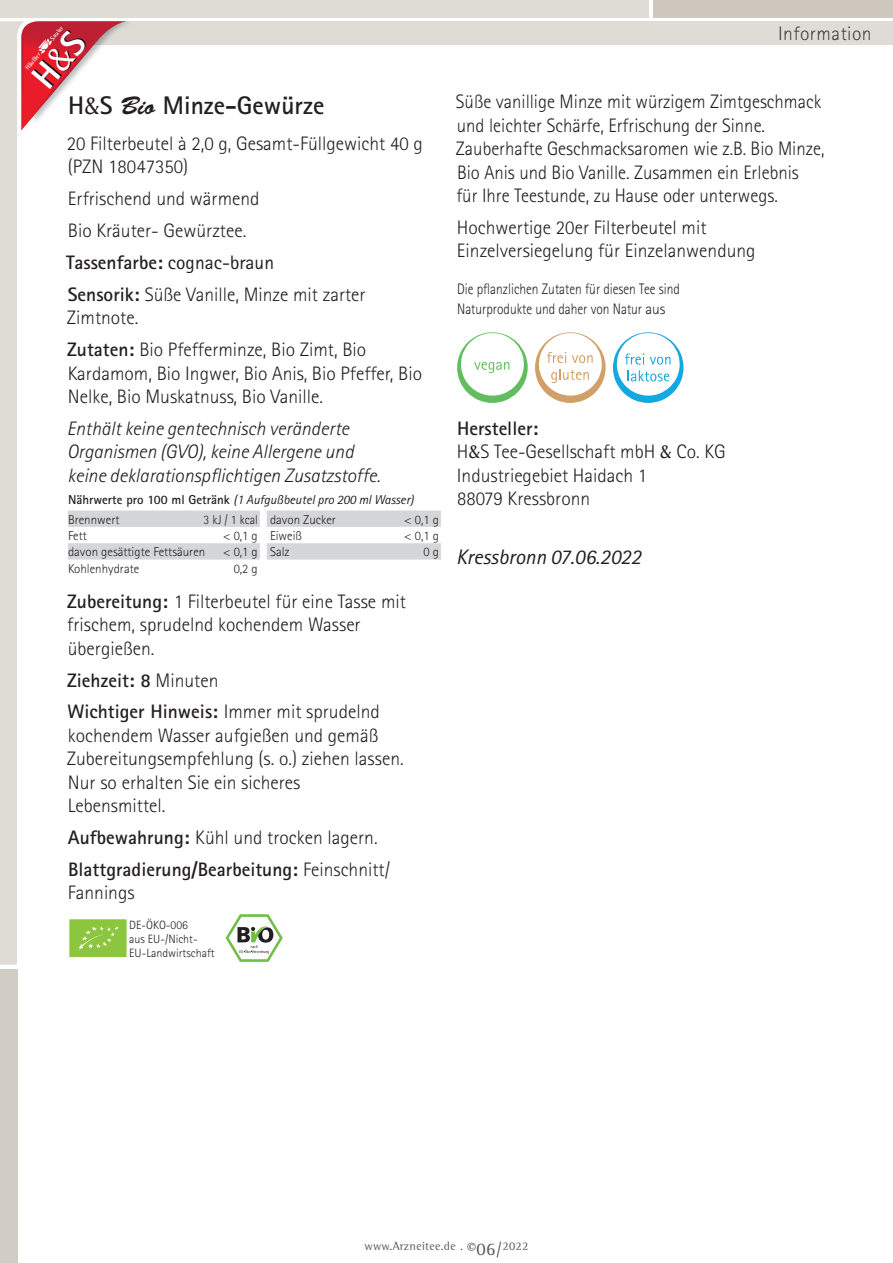
<style>
.page{position:relative;width:893px;height:1263px;background:#fff}
.page>*{position:absolute;margin:0;border:0;box-sizing:border-box;transform-origin:0 0}
.t1{font:700 25.5px "Rotis Sans Serif";color:#231f20}
.t2{font:italic 21px "Rotis Sans Serif";color:#231f20}
.t3{font:300 19.5px/23.4px "Rotis Sans Serif";color:#231f20}
.t4{font:300 19.5px/23.4px "Rotis Sans Serif";color:#231f20;scale:.96 1}
.t5{font:700 19.5px/32px "Rotis Sans Serif";color:#231f20}
.t6{font:italic 300 19.5px/23.4px "Rotis Sans Serif";color:#231f20}
.t7{font:300 19.5px "Rotis Sans Serif";letter-spacing:.025em;color:#3e3e3f}
.t8{font:300 15.3px/20px "Rotis Sans Serif";color:#231f20;scale:.88 1}
.t9{font:300 12.9px "Rotis Sans Serif";color:#231f20}
.t10{font:italic 12.9px/19.2px "Rotis Sans Serif";color:#231f20}
.t11{font:300 12.9px "Rotis Sans Serif";color:#231f20;scale:.95 1}
.t12{font:300 12px/14.4px "Rotis Sans Serif";color:#231f20}
.t13{font:12px "Rotis Semi Serif";letter-spacing:.025em;color:#57585a}
.t14{font:700 6.3px "Rotis Sans Serif";color:#fff}
.s1{font-family:"Baker Signet";font-weight:400}
.s2{font-family:"Brush Script Std";font-weight:400}
.s3{font-weight:700}
.s4{font-weight:400}
.s5{font-weight:700;font-style:normal}
.s6{font-weight:300;font-style:normal}
.s7{font-weight:300}
.s8{font-size:18px}
</style>
<div class="page">
<div style="left:60px;top:21px;width:833px;height:24px;background:#dfdcd5"></div>
<div style="left:653px;top:0;width:240px;height:17px;background:#cdc7be"></div>
<div style="left:0;top:0;width:649px;height:17px;background:#dfdcd5"></div>
<div style="left:0;top:969px;width:17px;height:294px;background:#d2cdc4"></div>
<hr style="left:892px;top:969px;width:1px;height:294px;background:#d2cdc4">
<svg style="left:457px;top:332px;width:71px;height:71px"></svg>
<svg style="left:535px;top:332px;width:71px;height:71px"></svg>
<svg style="left:613px;top:332px;width:70px;height:71px"></svg>
<svg style="left:0;top:21px;width:441px;height:943px"></svg>
<p class="t14" style="left:24px;top:66px;width:22px;rotate:-50deg">Häußler</p>
<p class="t14" style="left:49px;top:37px;width:18px;rotate:-50deg">Sauter</p>
<h1 class="t1" style="left:68px;top:89px;width:258px">H<span class="s1">&amp;</span>S <span class="s2">Bio</span> Minze-Gewürze</h1>
<p class="t3" style="left:67px;top:132px;width:357px">20 Filterbeutel à 2,0 g, Gesamt-Füllgewicht 40 g (PZN 18047350)</p>
<p class="t3" style="left:66px;top:183px;width:301px;line-height:32px">Erfrischend und wärmend<br>Bio Kräuter- Gewürztee.<br><span class="s3">Tassenfarbe:</span> <span class="s4">cognac-braun<br></span><span class="s3">Sensorik:</span> Süße Vanille, Minze mit zarter</p>
<p class="t3" style="left:67px;top:302px;width:301px;line-height:32px">Zimtnote.<br><span class="s3">Zutaten:</span> Bio Pfefferminze, Bio Zimt, Bio</p>
<p class="t3" style="left:68px;top:361px;width:356px">Kardamom, Bio Ingwer, Bio Anis, Bio Pfeffer, Bio<br>Nelke, Bio Muskatnuss, Bio Vanille.</p>
<p class="t6" style="left:67px;top:417px;width:315px">Enthält keine gentechnisch veränderte<br>Organismen (GVO), keine Allergene und keine deklarationspflichtigen Zusatzstoffe.</p>
<p class="t10" style="left:68px;top:490px;width:347px"><span class="s5">Nährwerte pro 100 ml Getränk</span> (1 Aufgußbeutel pro 200 ml Wasser)<br><span class="s6">Brennwert</span></p>
<p class="t11" style="left:204px;top:512px;width:141px">3 kJ / 1 kcal davon Zucker</p>
<p class="t9" style="left:404px;top:512px;width:36px">&lt; 0,1 g</p>
<p class="t9" style="left:68px;top:528px;width:20px">Fett</p>
<p class="t9" style="left:223px;top:528px;width:80px">&lt; 0,1 g Eiweiß</p>
<p class="t9" style="left:404px;top:528px;width:36px">&lt; 0,1 g</p>
<p class="t9" style="left:68px;top:544px;width:139px">davon gesättigte Fettsäuren</p>
<p class="t9" style="left:223px;top:544px;width:68px">&lt; 0,1 g Salz</p>
<p class="t9" style="left:423px;top:544px;width:17px">0 g</p>
<p class="t9" style="left:68px;top:561px;width:73px">Kohlenhydrate</p>
<p class="t9" style="left:234px;top:561px;width:26px">0,2 g</p>
<p class="t3" style="left:67px;top:589px;width:340px"><span class="s3">Zubereitung:</span> 1 Filterbeutel für eine Tasse mit frischem, sprudelnd kochendem Wasser übergießen.</p>
<p class="t5" style="left:67px;top:664px;width:314px">Ziehzeit: 8 <span class="s7">Minuten<br></span>Wichtiger Hinweis: <span class="s7">Immer mit sprudelnd</span></p>
<p class="t3" style="left:67px;top:724px;width:338px">kochendem Wasser aufgießen und gemäß Zubereitungsempfehlung (s. o.) ziehen lassen.<br>Nur so erhalten Sie ein sicheres<br>Lebensmittel.</p>
<p class="t5" style="left:68px;top:821px;width:324px">Aufbewahrung: <span class="s7">Kühl und trocken lagern.<br></span>Blattgradierung/Bearbeitung: <span class="s7">Feinschnitt/</span></p>
<p class="t3" style="left:68px;top:881px;width:68px">Fannings</p>
<p class="t12" style="left:129px;top:917px;width:87px">DE-ÖKO-006<br>aus EU-/Nicht-<br>EU-Landwirtschaft</p>
<p class="t7" style="left:778px;top:22px;width:95px">Information</p>
<p class="t4" style="left:456px;top:90px;width:385px">Süße vanillige Minze mit würzigem Zimtgeschmack und leichter Schärfe, Erfrischung der Sinne.<br>Zauberhafte Geschmacksaromen wie z.B. Bio Minze, Bio Anis und Bio Vanille. Zusammen ein Erlebnis<br>für Ihre Teestunde, zu Hause oder unterwegs.</p>
<p class="t3" style="left:457px;top:216px;width:300px">Hochwertige 20er Filterbeutel mit<br>Einzelversiegelung für Einzelanwendung</p>
<p class="t8" style="left:457px;top:279px;width:255px">Die pflanzlichen Zutaten für diesen Tee sind<br>Naturprodukte und daher von Natur aus</p>
<p class="t3" style="left:457px;top:417px;width:270px"><span class="s3">Hersteller:<br></span>H<span class="s1">&amp;</span>S Tee-Gesellschaft mbH <span class="s1">&amp;</span> Co. KG<br>Industriegebiet Haidach 1<br>88079 Kressbronn</p>
<p class="t2" style="left:456px;top:544px;width:187px">Kressbronn 07.06.2022</p>
<p class="t13" style="left:365px;top:1239px;width:165px">www.Arzneitee.de . <span class="s8">©06/</span>2022</p>
</div>
